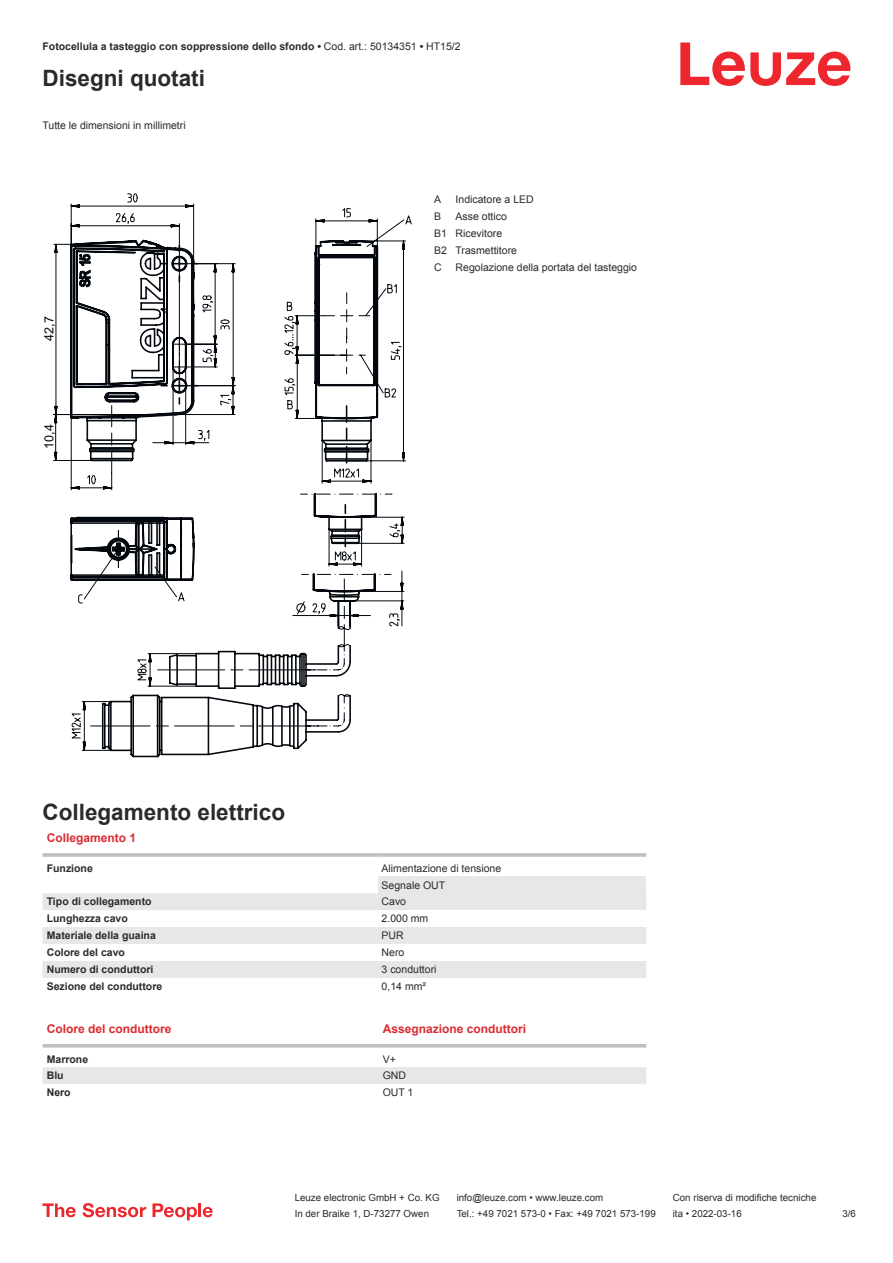
<style>
.page{position:relative;width:893px;height:1263px;background:#fff}
.page>*{position:absolute;margin:0;border:0;box-sizing:border-box;transform-origin:0 0}
.t1{font:700 22.5px "Arial";color:#2b292a}
.t2{font:12.6px "Arial";color:#03080e}
.t3{font:700 12px "Arial";color:#db2a30}
.t4{font:700 10.5px "Arial";color:#2b292a}
.t5{font:10.5px/17px "Arial";color:#2b292a}
.t6{font:9.75px "Arial";color:#2b292a}
.s1{font-weight:400}
</style>
<div class="page">
<svg style="left:680px;top:43px;width:170px;height:43px"></svg>
<svg style="left:43px;top:893px;width:335px;height:85px;fill:#e6e7e9"></svg>
<hr style="left:43px;top:853px;width:335px;height:4px;background:#bdbfc1">
<hr style="left:378px;top:853px;width:268px;height:4px;background:#c9cbcd">
<div style="left:378px;top:876px;width:268px;height:17px;background:#e6e7e9"></div>
<div style="left:378px;top:893px;width:268px;height:17px;background:#e6e7e9"></div>
<div style="left:378px;top:927px;width:268px;height:17px;background:#e6e7e9"></div>
<div style="left:378px;top:961px;width:268px;height:17px;background:#e6e7e9"></div>
<svg style="left:43px;top:1047px;width:603px;height:1px"></svg>
<div style="left:43px;top:1067px;width:603px;height:17px;background:#e6e7e9"></div>
<hr style="left:43px;top:1044px;width:335px;height:3px;background:#bdbfc1">
<hr style="left:378px;top:1044px;width:226px;height:3px;background:#bdbfc1">
<hr style="left:604px;top:1044px;width:42px;height:3px;background:#bdbfc1">
<svg style="left:43px;top:1203px;width:33px;height:14px"></svg>
<svg style="left:83px;top:1203px;width:63px;height:14px"></svg>
<svg style="left:153px;top:1203px;width:44px;height:17px"></svg>
<hr style="left:198px;top:1203px;width:3px;height:14px;background:#ed272d">
<svg style="left:203px;top:1207px;width:10px;height:10px"></svg>
<svg style="left:53px;top:193px;width:359px;height:558px"></svg>
<svg style="left:69px;top:238px;width:279px;height:310px"></svg>
<p class="t4" style="left:43px;top:43px;width:420px">Fotocellula a tasteggio con soppressione dello sfondo • <span class="s1">Cod. art.: 50134351</span> • <span class="s1">HT15/2</span></p>
<h1 class="t1" style="left:43px;top:70px;width:164px">Disegni quotati</h1>
<p class="t5" style="left:43px;top:117px;width:145px">Tutte le dimensioni in millimetri</p>
<p class="t2" style="left:44px;top:341px;width:26px;rotate:-90deg">42,7</p>
<p class="t2" style="left:44px;top:449px;width:26px;rotate:-90deg">10,4</p>
<p class="t5" style="left:434px;top:192px;width:9px">A</p>
<p class="t5" style="left:456px;top:192px;width:80px">Indicatore a LED</p>
<p class="t5" style="left:434px;top:209px;width:9px">B</p>
<p class="t5" style="left:434px;top:209px;width:84px;text-indent:21px">Asse ottico<br>B1 Ricevitore<br>B2 Trasmettitore<br>C</p>
<p class="t5" style="left:456px;top:260px;width:183px">Regolazione della portata del tasteggio</p>
<h1 class="t1" style="left:43px;top:804px;width:244px">Collegamento elettrico</h1>
<p class="t3" style="left:47px;top:834px;width:91px">Collegamento 1</p>
<p class="t4" style="left:47px;top:864px;width:48px">Funzione</p>
<p class="t5" style="left:382px;top:860px;width:121px">Alimentazione di tensione<br>Segnale OUT</p>
<p class="t4" style="left:47px;top:898px;width:106px">Tipo di collegamento</p>
<p class="t5" style="left:382px;top:894px;width:26px">Cavo</p>
<p class="t4" style="left:47px;top:915px;width:83px">Lunghezza cavo</p>
<p class="t5" style="left:382px;top:911px;width:48px">2.000 mm</p>
<p class="t4" style="left:47px;top:932px;width:111px">Materiale della guaina</p>
<p class="t5" style="left:382px;top:928px;width:24px">PUR</p>
<p class="t4" style="left:47px;top:948px;width:80px">Colore del cavo</p>
<p class="t5" style="left:382px;top:945px;width:24px">Nero</p>
<p class="t4" style="left:47px;top:965px;width:108px">Numero di conduttori</p>
<p class="t5" style="left:382px;top:962px;width:56px">3 conduttori</p>
<p class="t4" style="left:47px;top:982px;width:117px">Sezione del conduttore</p>
<p class="t5" style="left:382px;top:979px;width:46px">0,14 mm²</p>
<p class="t3" style="left:47px;top:1024px;width:126px">Colore del conduttore</p>
<p class="t3" style="left:383px;top:1024px;width:145px">Assegnazione conduttori</p>
<p class="t4" style="left:47px;top:1055px;width:43px">Marrone</p>
<p class="t5" style="left:383px;top:1051px;width:15px">V+</p>
<p class="t4" style="left:47px;top:1072px;width:18px">Blu</p>
<p class="t5" style="left:383px;top:1068px;width:25px">GND</p>
<p class="t4" style="left:47px;top:1089px;width:25px">Nero</p>
<p class="t5" style="left:383px;top:1085px;width:32px">OUT 1</p>
<p class="t6" style="left:295px;top:1194px;width:146px">Leuze electronic GmbH + Co. KG</p>
<p class="t6" style="left:457px;top:1194px;width:148px">info@leuze.com • www.leuze.com</p>
<p class="t6" style="left:673px;top:1194px;width:145px">Con riserva di modifiche tecniche</p>
<p class="t6" style="left:295px;top:1210px;width:136px">In der Braike 1, D-73277 Owen</p>
<p class="t6" style="left:457px;top:1210px;width:201px">Tel.: +49 7021 573-0 • Fax: +49 7021 573-199</p>
<p class="t6" style="left:673px;top:1210px;width:70px">ita • 2022-03-16</p>
<p class="t6" style="left:842px;top:1210px;width:15px">3 /6</p>
</div>
